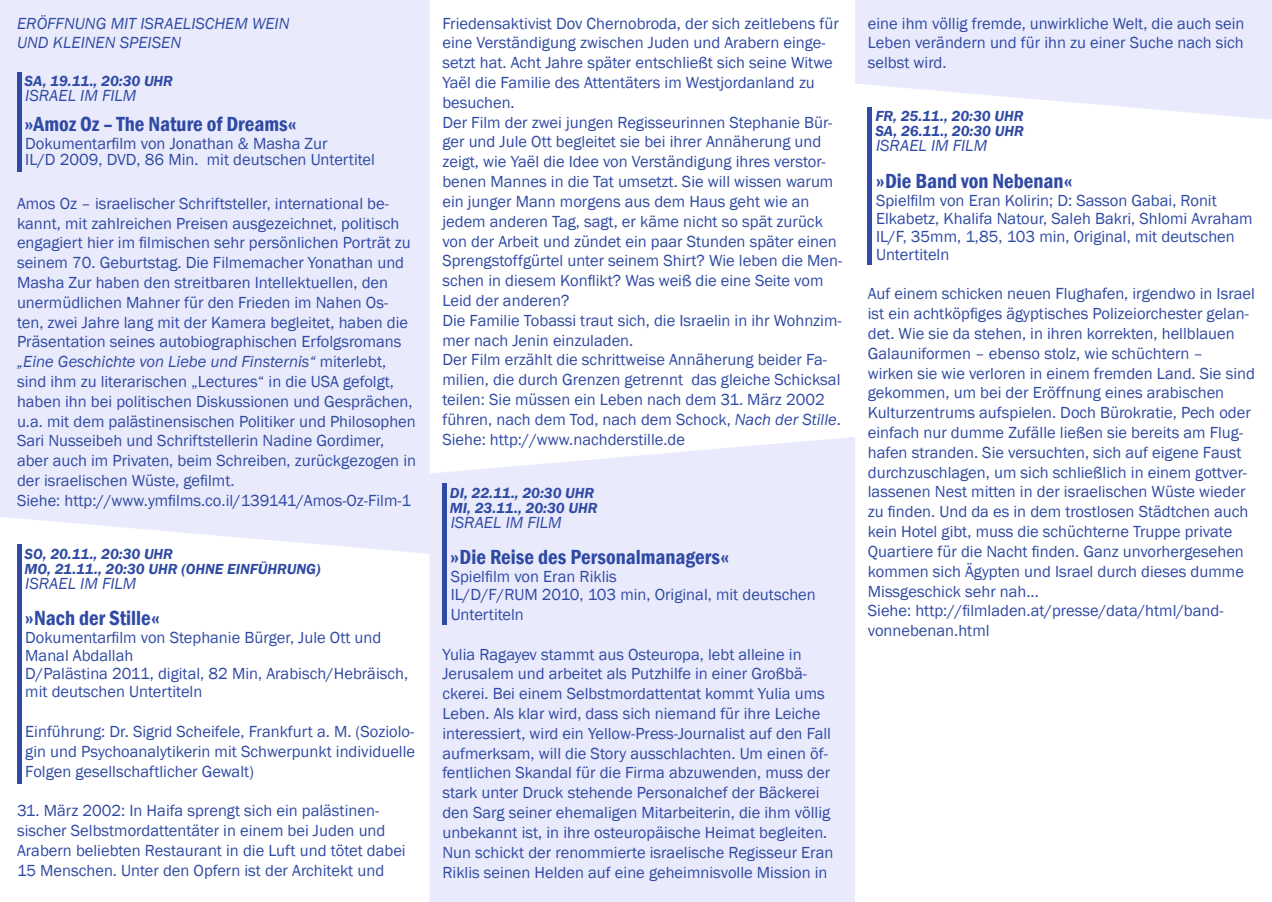
<style>
.page{position:relative;width:1272px;height:902px;background:#fff}
.page>*{position:absolute;margin:0;border:0;box-sizing:border-box;transform-origin:0 0}
.t1{font:600 condensed 21px "Franklin Gothic";color:#2f4aa4}
.t2{font:16.5px/19.8px "Franklin Gothic";color:#2f4aa4}
.t3{font:italic 16.5px/19.8px "Franklin Gothic";color:#2f4aa4}
.t4{font:italic 600 15px/15px "Franklin Gothic";color:#2f4aa4}
.s1{font-style:italic}
</style>
<div class="page">
<div style="left:0;top:0;width:429px;height:553px;background:#e9eafb"></div>
<svg style="left:855px;top:0;width:416px;height:120px;fill:#e9eafb"></svg>
<div style="left:429px;top:437px;width:426px;height:464px;background:#e9eafb"></div>
<hr style="left:17px;top:72px;width:4px;height:99px;background:#2f4aa4">
<hr style="left:17px;top:544px;width:4px;height:240px;background:#2f4aa4">
<hr style="left:442px;top:483px;width:4px;height:141px;background:#2f4aa4">
<div style="left:867px;top:107px;width:5px;height:157px;background:#2f4aa4"></div>
<p class="t3" style="left:17px;top:13px;width:274px">ERÖFFNUNG MIT ISRAELISCHEM WEIN<br>UND KLEINEN SPEISEN</p>
<p class="t4" style="left:25px;top:74px;width:150px">SA, 19.11., 20:30 UHR</p>
<p class="t3" style="left:25px;top:86px;width:112px">ISRAEL IM FILM</p>
<p class="t1" style="left:25px;top:110px;width:274px">»Amoz Oz – The Nature of Dreams«</p>
<p class="t2" style="left:25px;top:136px;width:351px;line-height:15.3px">Dokumentarfilm von Jonathan &amp; Masha Zur<br>IL/D 2009, DVD, 86 Min. mit deutschen Untertitel</p>
<p class="t2" style="left:17px;top:194px;width:400px">Amos Oz – israelischer Schriftsteller, international be&shy;kannt, mit zahlreichen Preisen ausgezeichnet, politisch engagiert hier im filmischen sehr persönlichen Porträt zu seinem 70. Geburtstag. Die Filmemacher Yonathan und Masha Zur haben den streitbaren Intellektuellen, den unermüdlichen Mahner für den Frieden im Nahen Os&shy;ten, zwei Jahre lang mit der Kamera begleitet, haben die Präsentation seines autobiographischen Erfolgsromans <span class="s1">„Eine Geschichte von Liebe und Finsternis“</span> miterlebt, sind ihm zu literarischen „Lectures“ in die USA gefolgt, haben ihn bei politischen Diskussionen und Gesprächen, u.a. mit dem palästinensischen Politiker und Philosophen Sari Nusseibeh und Schriftstellerin Nadine Gordimer, aber auch im Privaten, beim Schreiben, zurückgezogen in der israelischen Wüste, gefilmt.<br>Siehe: http://www.ymfilms.co.il/139141/Amos-Oz-Film-1</p>
<p class="t4" style="left:25px;top:546px;width:297px">SO, 20.11., 20:30 UHR<br>MO, 21.11., 20:30 UHR (OHNE EINFÜHRUNG)</p>
<p class="t3" style="left:25px;top:574px;width:112px">ISRAEL IM FILM</p>
<p class="t1" style="left:25px;top:604px;width:137px">»Nach der Stille«</p>
<p class="t2" style="left:25px;top:629px;width:384px;line-height:18px">Dokumentarfilm von Stephanie Bürger, Jule Ott und Manal Abdallah<br>D/Palästina 2011, digital, 82 Min, Arabisch/Hebräisch, mit deutschen Untertiteln</p>
<p class="t2" style="left:25px;top:722px;width:391px;text-align:justify">Einführung: Dr. Sigrid Scheifele, Frankfurt a. M. (Soziolo&shy;gin und Psychoanalytikerin mit Schwerpunkt individuelle Folgen gesellschaftlicher Gewalt)</p>
<p class="t2" style="left:17px;top:801px;width:390px">31. März 2002: In Haifa sprengt sich ein palästinen&shy;sischer Selbstmordattentäter in einem bei Juden und Arabern beliebten Restaurant in die Luft und tötet dabei 15 Menschen. Unter den Opfern ist der Architekt und</p>
<p class="t2" style="left:442px;top:14px;width:401px">Friedensaktivist Dov Chernobroda, der sich zeitlebens für eine Verständigung zwischen Juden und Arabern einge&shy;setzt hat. Acht Jahre später entschließt sich seine Witwe Yaël die Familie des Attentäters im Westjordanland zu besuchen.<br>Der Film der zwei jungen Regisseurinnen Stephanie Bür&shy;ger und Jule Ott begleitet sie bei ihrer Annäherung und zeigt, wie Yaël die Idee von Verständigung ihres verstor&shy;benen Mannes in die Tat umsetzt. Sie will wissen warum ein junger Mann morgens aus dem Haus geht wie an jedem anderen Tag, sagt, er käme nicht so spät zurück von der Arbeit und zündet ein paar Stunden später einen Sprengstoffgürtel unter seinem Shirt? Wie leben die Men&shy;schen in diesem Konflikt? Was weiß die eine Seite vom Leid der anderen?<br>Die Familie Tobassi traut sich, die Israelin in ihr Wohnzim&shy;mer nach Jenin einzuladen.<br>Der Film erzählt die schrittweise Annäherung beider Fa&shy;milien, die durch Grenzen getrennt das gleiche Schicksal teilen: Sie müssen ein Leben nach dem 31. März 2002 führen, nach dem Tod, nach dem Schock, <span class="s1">Nach der Stille</span>.<br>Siehe: http://www.nachderstille.de</p>
<p class="t4" style="left:450px;top:485px;width:149px">DI, 22.11., 20:30 UHR<br>MI, 23.11., 20:30 UHR</p>
<p class="t3" style="left:450px;top:512px;width:112px">ISRAEL IM FILM</p>
<p class="t1" style="left:450px;top:543px;width:281px">»Die Reise des Personalmanagers«</p>
<p class="t2" style="left:450px;top:568px;width:366px;line-height:18px">Spielfilm von Eran Riklis<br>IL/D/F/RUM 2010, 103 min, Original, mit deutschen</p>
<p class="t2" style="left:450px;top:605px;width:75px">Untertiteln</p>
<p class="t2" style="left:442px;top:644px;width:392px">Yulia Ragayev stammt aus Osteuropa, lebt alleine in Jerusalem und arbeitet als Putzhilfe in einer Großbä&shy;ckerei. Bei einem Selbstmordattentat kommt Yulia ums Leben. Als klar wird, dass sich niemand für ihre Leiche interessiert, wird ein Yellow-Press-Journalist auf den Fall aufmerksam, will die Story ausschlachten. Um einen öf&shy;fentlichen Skandal für die Firma abzuwenden, muss der stark unter Druck stehende Personalchef der Bäckerei den Sarg seiner ehemaligen Mitarbeiterin, die ihm völlig unbekannt ist, in ihre osteuropäische Heimat begleiten.<br>Nun schickt der renommierte israelische Regisseur Eran Riklis seinen Helden auf eine geheimnisvolle Mission in</p>
<p class="t2" style="left:867px;top:14px;width:378px;text-align:justify">eine ihm völlig fremde, unwirkliche Welt, die auch sein Leben verändern und für ihn zu einer Suche nach sich selbst wird.</p>
<p class="t4" style="left:875px;top:109px;width:150px">FR, 25.11., 20:30 UHR<br>SA, 26.11., 20:30 UHR</p>
<p class="t3" style="left:876px;top:136px;width:112px">ISRAEL IM FILM</p>
<p class="t1" style="left:875px;top:167px;width:199px">»Die Band von Nebenan«</p>
<p class="t2" style="left:876px;top:191px;width:378px;line-height:18px">Spielfilm von Eran Kolirin; D: Sasson Gabai, Ronit Elkabetz, Khalifa Natour, Saleh Bakri, Shlomi Avraham IL/F, 35mm, 1,85, 103 min, Original, mit deutschen Untertiteln</p>
<p class="t2" style="left:867px;top:284px;width:388px">Auf einem schicken neuen Flughafen, irgendwo in Israel ist ein achtköpfiges ägyptisches Polizeiorchester gelan&shy;det. Wie sie da stehen, in ihren korrekten, hellblauen Galauniformen – ebenso stolz, wie schüchtern –<br>wirken sie wie verloren in einem fremden Land. Sie sind gekommen, um bei der Eröffnung eines arabischen Kulturzentrums aufspielen. Doch Bürokratie, Pech oder einfach nur dumme Zufälle ließen sie bereits am Flug&shy;hafen stranden. Sie versuchten, sich auf eigene Faust durchzuschlagen, um sich schließlich in einem gottver&shy;lassenen Nest mitten in der israelischen Wüste wieder zu finden. Und da es in dem trostlosen Städtchen auch kein Hotel gibt, muss die schüchterne Truppe private Quartiere für die Nacht finden. Ganz unvorhergesehen kommen sich Ägypten und Israel durch dieses dumme Missgeschick sehr nah...<br>Siehe: http://filmladen.at/presse/data/html/band&shy;vonnebenan.html</p>
</div>
